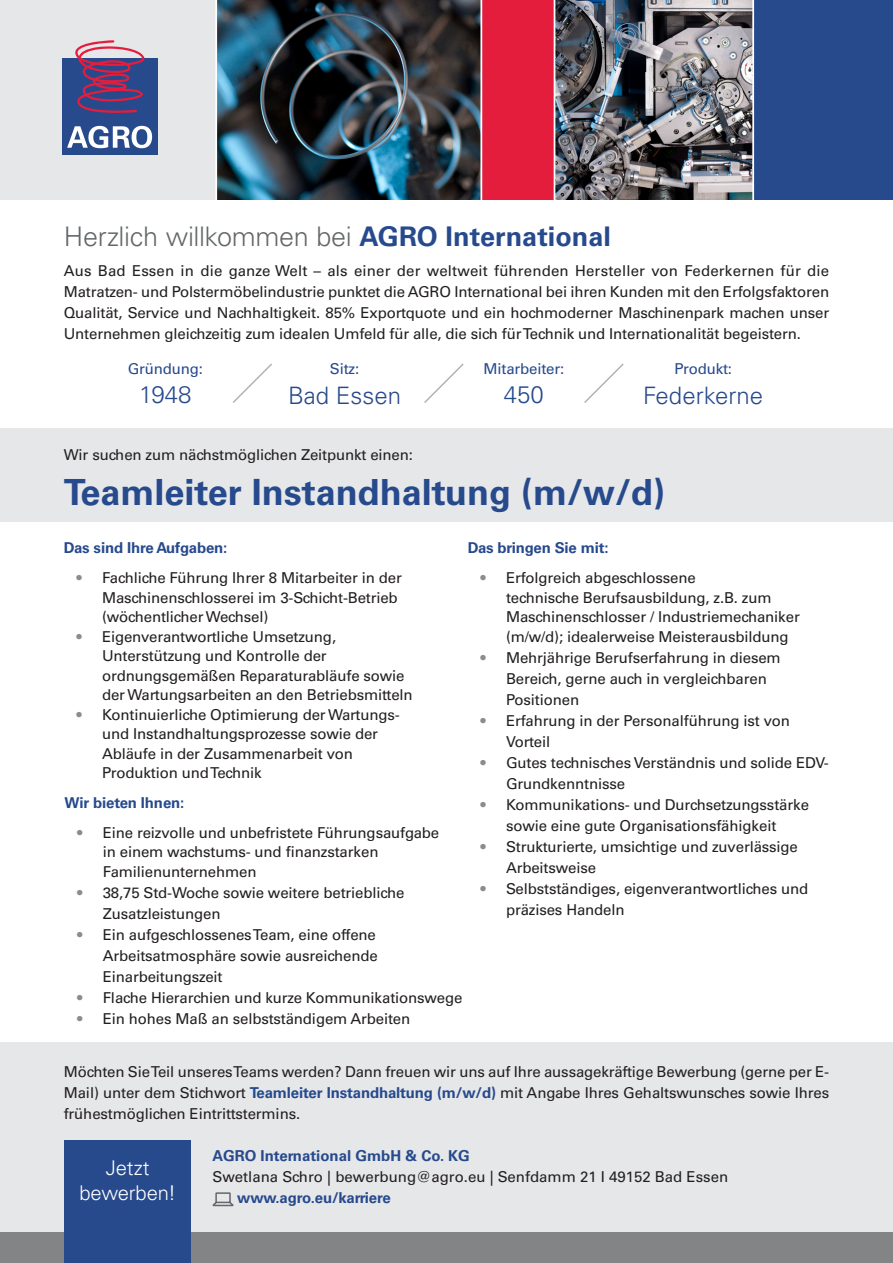
<style>
.page{position:relative;width:893px;height:1263px;background:#fff}
.page>*{position:absolute;margin:0;border:0;box-sizing:border-box;transform-origin:0 0}
.t1{font:700 36px "Univers LT Std";color:#274a8d}
.t2{font:300 27px "Univers LT Std";letter-spacing:-.01em;color:#636769}
.t3{font:300 24px "Univers LT Std";color:#274a8d}
.t4{font:300 20.25px "Univers LT Std";color:#fff}
.t5{font:15px/21px "Univers LT Std";letter-spacing:-.01em;color:#231f20}
.t6{font:700 15px "Univers LT Std";letter-spacing:-.01em;color:#274a8d}
.t7{font:15px "Univers LT Std";letter-spacing:-.01em;color:#274a8d}
.s1{font-weight:700;color:#274a8d}
.s2{color:#8a8c8f}
</style>
<div class="page">
<svg style="left:233px;top:363px;width:39px;height:40px"></svg>
<svg style="left:424px;top:363px;width:40px;height:40px"></svg>
<svg style="left:584px;top:363px;width:40px;height:40px"></svg>
<div style="left:480px;top:0;width:210px;height:200px;background:#e51d3c"></div>
<div style="left:683px;top:0;width:210px;height:200px;background:#274a8d"></div>
<div style="left:0;top:0;width:264px;height:200px;background:#e6e7e9"></div>
<img style="left:217px;top:0;width:263px;height:200px">
<img style="left:555px;top:0;width:197px;height:200px">
<hr style="left:215px;top:0;width:2px;height:200px;background:#fff">
<hr style="left:480px;top:0;width:2px;height:200px;background:#fff">
<hr style="left:554px;top:0;width:1px;height:200px;background:#fff">
<hr style="left:752px;top:0;width:2px;height:200px;background:#fff">
<div style="left:62px;top:58px;width:96px;height:97px;background:#274a8d"></div>
<svg style="left:75px;top:40px;width:70px;height:73px"></svg>
<svg style="left:67px;top:126px;width:85px;height:22px"></svg>
<div style="left:0;top:428px;width:893px;height:94px;background:#e6e7e9"></div>
<div style="left:0;top:1042px;width:893px;height:221px;background:#e6e7e9"></div>
<svg style="left:212px;top:1192px;width:22px;height:15px"></svg>
<div style="left:0;top:1233px;width:893px;height:30px;background:#828485"></div>
<div style="left:65px;top:1141px;width:126px;height:122px;background:#274a8d"></div>
<p class="t2" style="left:64px;top:220px;width:549px">Herzlich willkommen bei <span class="s1">AGRO International</span></p>
<p class="t5" style="left:64px;top:260px;width:767px;text-align:justify">Aus Bad Essen in die ganze Welt – als einer der weltweit führenden Hersteller von Federkernen für die Matratzen- und Polstermöbelindustrie punktet die AGRO International bei ihren Kunden mit den Erfolgsfaktoren Qualität, Service und Nachhaltigkeit. 85% Exportquote und ein hochmoderner Maschinenpark machen unser Unternehmen gleichzeitig zum idealen Umfeld für alle, die sich für Technik und Internationalität begeistern.</p>
<p class="t7" style="left:330px;top:360px;width:31px">Sitz:</p>
<p class="t7" style="left:483px;top:360px;width:82px">Mitarbeiter:</p>
<p class="t3" style="left:139px;top:380px;width:54px">1948</p>
<p class="t7" style="left:128px;top:360px;width:77px">Gründung:</p>
<p class="t7" style="left:674px;top:360px;width:59px">Produkt:</p>
<p class="t3" style="left:288px;top:381px;width:114px">Bad Essen</p>
<p class="t3" style="left:504px;top:380px;width:42px">450</p>
<p class="t3" style="left:643px;top:381px;width:121px">Federkerne</p>
<p class="t5" style="left:64px;top:444px;width:351px">Wir suchen zum nächstmöglichen Zeitpunkt einen:</p>
<p class="t1" style="left:64px;top:471px;width:603px">Teamleiter Instandhaltung (m/w/d)</p>
<p class="t6" style="left:64px;top:539px;width:165px">Das sind Ihre Aufgaben:</p>
<p class="t5" style="left:102px;top:568px;width:301px;line-height:19.5px;text-indent:-26px"><span class="s2">•</span> Fachliche Führung Ihrer 8 Mitarbeiter in der<br>Maschinenschlosserei im 3-Schicht-Betrieb (wöchentlicher Wechsel)</p>
<p class="t5" style="left:102px;top:627px;width:312px;line-height:19.5px;text-indent:-26px"><span class="s2">•</span> Eigenverantwortliche Umsetzung, Unterstützung und Kontrolle der ordnungsgemäßen Reparaturabläufe sowie der Wartungsarbeiten an den Betriebsmitteln</p>
<p class="t5" style="left:102px;top:705px;width:299px;line-height:19.5px;text-indent:-26px"><span class="s2">•</span> Kontinuierliche Optimierung der Wartungs&shy;und Instandhaltungsprozesse sowie der Abläufe in der Zusammenarbeit von Produktion und Technik</p>
<p class="t6" style="left:468px;top:539px;width:142px">Das bringen Sie mit:</p>
<p class="t5" style="left:506px;top:568px;width:295px;line-height:19.5px;text-indent:-26px"><span class="s2">•</span> Erfolgreich abgeschlossene<br>technische Berufsausbildung, z.B. zum Maschinenschlosser / Industriemechaniker (m/w/d); idealerweise Meisterausbildung</p>
<p class="t5" style="left:506px;top:647px;width:276px;text-indent:-26px"><span class="s2">•</span> Mehrjährige Berufserfahrung in diesem<br>Bereich, gerne auch in vergleichbaren<br>Positionen</p>
<p class="t5" style="left:506px;top:710px;width:285px;text-indent:-26px"><span class="s2">•</span> Erfahrung in der Personalführung ist von<br>Vorteil</p>
<p class="t5" style="left:506px;top:752px;width:324px;text-indent:-26px"><span class="s2">•</span> Gutes technisches Verständnis und solide EDV-<br>Grundkenntnisse</p>
<p class="t5" style="left:480px;top:794px;width:330px;text-align:center"><span class="s2">•</span> Kommunikations- und Durchsetzungsstärke sowie eine gute Organisationsfähigkeit</p>
<p class="t5" style="left:506px;top:836px;width:293px;text-indent:-26px"><span class="s2">•</span> Strukturierte, umsichtige und zuverlässige<br>Arbeitsweise</p>
<p class="t5" style="left:506px;top:878px;width:304px;text-indent:-26px"><span class="s2">•</span> Selbstständiges, eigenverantwortliches und präzises Handeln</p>
<p class="t6" style="left:65px;top:794px;width:121px">Wir bieten Ihnen:</p>
<p class="t5" style="left:103px;top:823px;width:338px;line-height:19.5px;text-indent:-26px"><span class="s2">•</span> Eine reizvolle und unbefristete Führungsaufgabe in einem wachstums- und finanzstarken<br>Familienunternehmen</p>
<p class="t5" style="left:103px;top:882px;width:303px;text-indent:-26px"><span class="s2">•</span> 38,75 Std-Woche sowie weitere betriebliche<br>Zusatzleistungen</p>
<p class="t5" style="left:103px;top:924px;width:276px;text-align:justify;text-indent:-26px"><span class="s2">•</span> Ein aufgeschlossenes Team, eine offene Arbeitsatmosphäre sowie ausreichende Einarbeitungszeit</p>
<p class="t5" style="left:77px;top:987px;width:387px"><span class="s2">•</span> Flache Hierarchien und kurze Kommunikationswege</p>
<p class="t5" style="left:77px;top:1008px;width:334px"><span class="s2">•</span> Ein hohes Maß an selbstständigem Arbeiten</p>
<p class="t5" style="left:64px;top:1061px;width:767px;text-align:justify">Möchten Sie Teil unseres Teams werden? Dann freuen wir uns auf Ihre aussagekräftige Bewerbung (gerne per E-Mail) unter dem Stichwort <span class="s1">Teamleiter Instandhaltung (m/w/d)</span> mit Angabe Ihres Gehaltswunsches sowie Ihres frühestmöglichen Eintrittstermins.</p>
<p class="t6" style="left:213px;top:1147px;width:259px">AGRO International GmbH &amp; Co. KG</p>
<p class="t5" style="left:213px;top:1166px;width:517px">Swetlana Schro | bewerbung@agro.eu | Senfdamm 21 I 49152 Bad Essen</p>
<p class="t6" style="left:237px;top:1189px;width:155px">www.agro.eu/karriere</p>
<p class="t4" style="left:106px;top:1156px;width:45px">Jetzt</p>
<p class="t4" style="left:79px;top:1180px;width:98px">bewerben!</p>
</div>
